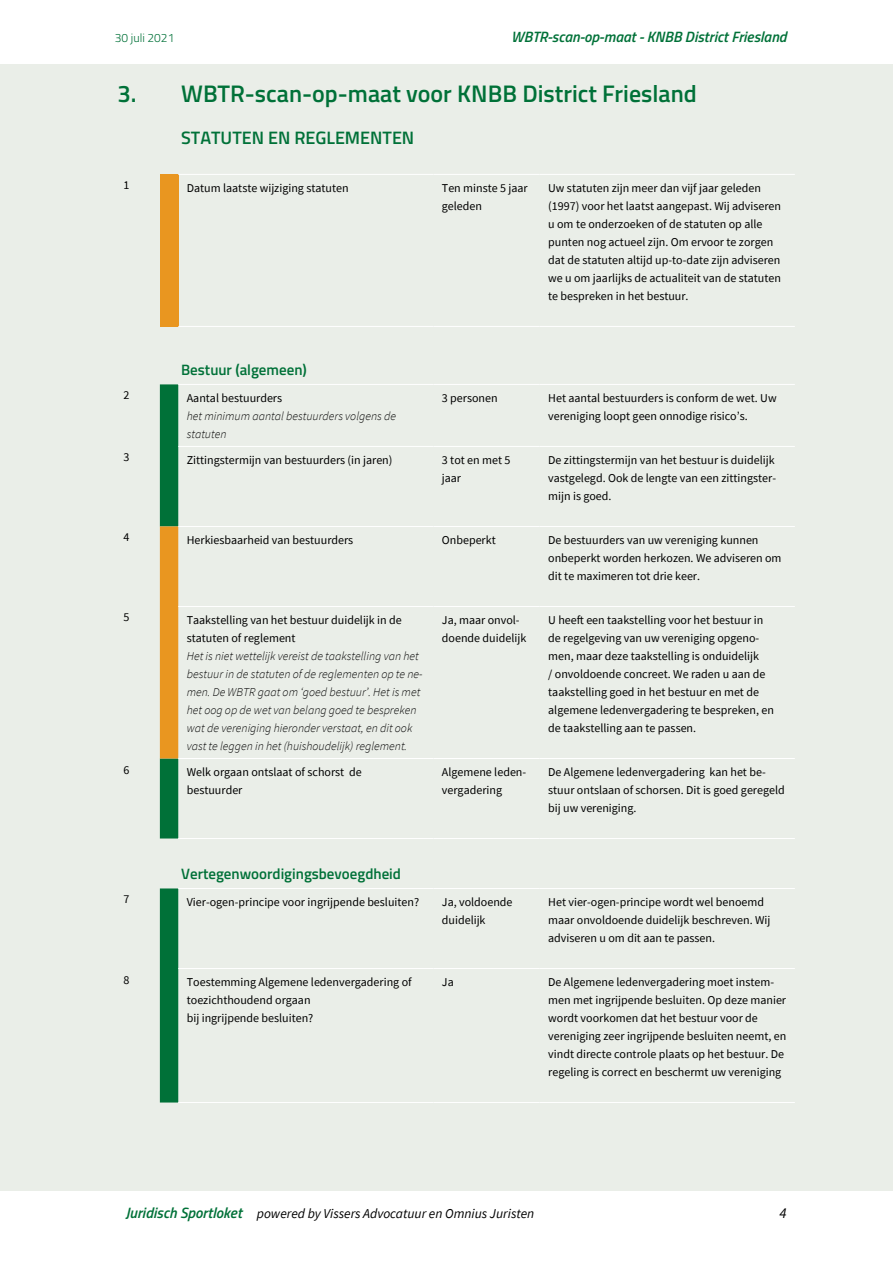
<style>
.page{position:relative;width:893px;height:1263px;background:#fff}
.page>*{position:absolute;margin:0;border:0;box-sizing:border-box;transform-origin:0 0}
._03_Kop_2{font:600 24px "Titillium Web";color:#007138}
._04_Kop_3{font:600 18px "Titillium Web";color:#007138}
._05_Kop_4{font:600 15px "Titillium Web";color:#007138}
.t1{font:italic 600 15px "Titillium Web";color:#007138}
.t2{font:italic 15px "Source Sans Pro";color:#000}
.t3{font:italic 13.5px "Source Sans Pro";color:#000}
.tabel_tekst{font:12px/18px "Source Sans Pro";color:#000}
.tabel_toelichting{font:italic 300 12px/18px "Source Sans Pro";color:#000}
.t4{font:300 12px "Titillium Web";color:#007138}
.s1{font-family:"Titillium Web";font-weight:600;font-size:15px;color:#007138}
</style>
<div class="page">
<div style="left:0;top:64px;width:893px;height:1127px;background:#eaeee8"></div>
<div style="left:160px;top:174px;width:18px;height:152px;background:#e99620"></div>
<hr style="left:178px;top:174px;width:255px;height:1px;background:#fff">
<hr style="left:433px;top:174px;width:107px;height:1px;background:#fff">
<hr style="left:540px;top:174px;width:255px;height:1px;background:#fff">
<hr style="left:178px;top:326px;width:255px;height:1px;background:#fff">
<hr style="left:433px;top:326px;width:107px;height:1px;background:#fff">
<hr style="left:540px;top:326px;width:255px;height:1px;background:#fff">
<svg style="left:160px;top:384px;width:18px;height:454px;background:#77842c"></svg>
<hr style="left:178px;top:526px;width:255px;height:1px;background:#fff">
<hr style="left:178px;top:606px;width:255px;height:1px;background:#fff">
<hr style="left:178px;top:758px;width:255px;height:1px;background:#fff">
<hr style="left:178px;top:838px;width:255px;height:1px;background:#fff">
<hr style="left:433px;top:838px;width:107px;height:1px;background:#fff">
<hr style="left:540px;top:838px;width:255px;height:1px;background:#fff">
<hr style="left:178px;top:384px;width:255px;height:1px;background:#fff">
<hr style="left:433px;top:384px;width:107px;height:1px;background:#fff">
<hr style="left:540px;top:384px;width:255px;height:1px;background:#fff">
<hr style="left:178px;top:446px;width:255px;height:1px;background:#fff">
<hr style="left:433px;top:446px;width:107px;height:1px;background:#fff">
<hr style="left:540px;top:446px;width:255px;height:1px;background:#fff">
<hr style="left:433px;top:526px;width:107px;height:1px;background:#fff">
<hr style="left:540px;top:526px;width:255px;height:1px;background:#fff">
<hr style="left:433px;top:606px;width:107px;height:1px;background:#fff">
<hr style="left:540px;top:606px;width:255px;height:1px;background:#fff">
<hr style="left:433px;top:758px;width:107px;height:1px;background:#fff">
<hr style="left:540px;top:758px;width:255px;height:1px;background:#fff">
<div style="left:160px;top:888px;width:18px;height:214px;background:#007138"></div>
<hr style="left:178px;top:888px;width:255px;height:1px;background:#fff">
<hr style="left:433px;top:888px;width:107px;height:1px;background:#fff">
<hr style="left:540px;top:888px;width:255px;height:1px;background:#fff">
<hr style="left:178px;top:968px;width:255px;height:1px;background:#fff">
<hr style="left:433px;top:968px;width:107px;height:1px;background:#fff">
<hr style="left:540px;top:968px;width:255px;height:1px;background:#fff">
<hr style="left:178px;top:1102px;width:255px;height:1px;background:#fff">
<hr style="left:433px;top:1102px;width:107px;height:1px;background:#fff">
<hr style="left:540px;top:1102px;width:255px;height:1px;background:#fff">
<p class="t4" style="left:115px;top:29px;width:61px">30 juli 2021</p>
<p class="t1" style="left:511px;top:25px;width:277px">WBTR-scan-op-maat - KNBB District Friesland</p>
<p class="_03_Kop_2" style="left:117px;top:76px;width:581px">3. WBTR-scan-op-maat voor KNBB District Friesland</p>
<p class="_04_Kop_3" style="left:181px;top:124px;width:235px">STATUTEN EN REGLEMENTEN</p>
<p class="tabel_tekst" style="left:123px;top:176px;width:7px">1</p>
<p class="tabel_tekst" style="left:187px;top:179px;width:163px">Datum laatste wijziging statuten</p>
<p class="tabel_tekst" style="left:442px;top:179px;width:87px">Ten minste 5 jaar geleden</p>
<p class="tabel_tekst" style="left:548px;top:179px;width:234px">Uw statuten zijn meer dan vijf jaar geleden (1997) voor het laatst aangepast. Wij adviseren u om te onderzoeken of de statuten op alle punten nog actueel zijn. Om ervoor te zorgen dat de statuten altijd up-to-date zijn adviseren we u om jaarlijks de actualiteit van de statuten te bespreken in het bestuur.</p>
<p class="_05_Kop_4" style="left:181px;top:358px;width:127px">Bestuur (algemeen)</p>
<p class="tabel_tekst" style="left:123px;top:386px;width:7px">2</p>
<p class="tabel_tekst" style="left:187px;top:389px;width:97px">Aantal bestuurders</p>
<p class="tabel_toelichting" style="left:187px;top:407px;width:211px">het minimum aantal bestuurders volgens de statuten</p>
<p class="tabel_tekst" style="left:442px;top:389px;width:57px">3 personen</p>
<p class="tabel_tekst" style="left:548px;top:389px;width:230px">Het aantal bestuurders is conform de wet. Uw vereniging loopt geen onnodige risico’s.</p>
<p class="tabel_tekst" style="left:123px;top:448px;width:7px">3</p>
<p class="tabel_tekst" style="left:187px;top:451px;width:207px">Zittingstermijn van bestuurders (in jaren)</p>
<p class="tabel_tekst" style="left:442px;top:451px;width:70px">3 tot en met 5 jaar</p>
<p class="tabel_tekst" style="left:548px;top:451px;width:229px">De zittingstermijn van het bestuur is duidelijk vastgelegd. Ook de lengte van een zittingster&shy;mijn is goed.</p>
<p class="tabel_tekst" style="left:123px;top:528px;width:7px">4</p>
<p class="tabel_tekst" style="left:187px;top:531px;width:168px">Herkiesbaarheid van bestuurders</p>
<p class="tabel_tekst" style="left:442px;top:531px;width:55px">Onbeperkt</p>
<p class="tabel_tekst" style="left:548px;top:531px;width:235px">De bestuurders van uw vereniging kunnen onbeperkt worden herkozen. We adviseren om dit te maximeren tot drie keer.</p>
<p class="tabel_tekst" style="left:123px;top:608px;width:7px">5</p>
<p class="tabel_tekst" style="left:187px;top:611px;width:217px">Taakstelling van het bestuur duidelijk in de statuten of reglement</p>
<p class="tabel_toelichting" style="left:187px;top:647px;width:237px">Het is niet wettelijk vereist de taakstelling van het bestuur in de statuten of de reglementen op te ne&shy;men. De WBTR gaat om ‘goed bestuur’. Het is met het oog op de wet van belang goed te bespreken wat de vereniging hieronder verstaat, en dit ook vast te leggen in het (huishoudelijk) reglement.</p>
<p class="tabel_tekst" style="left:442px;top:611px;width:86px">Ja, maar onvol&shy;doende duidelijk</p>
<p class="tabel_tekst" style="left:548px;top:611px;width:227px">U heeft een taakstelling voor het bestuur in de regelgeving van uw vereniging opgeno&shy;men, maar deze taakstelling is onduidelijk<br>/ onvoldoende concreet. We raden u aan de taakstelling goed in het bestuur en met de algemene ledenvergadering te bespreken, en de taakstelling aan te passen.</p>
<p class="tabel_tekst" style="left:123px;top:760px;width:7px">6</p>
<p class="tabel_tekst" style="left:187px;top:763px;width:176px">Welk orgaan ontslaat of schorst de bestuurder</p>
<p class="tabel_tekst" style="left:442px;top:763px;width:86px">Algemene leden&shy;vergadering</p>
<p class="tabel_tekst" style="left:548px;top:763px;width:238px">De Algemene ledenvergadering kan het be&shy;stuur ontslaan of schorsen. Dit is goed geregeld bij uw vereniging.</p>
<p class="_05_Kop_4" style="left:181px;top:862px;width:221px">Vertegenwoordigingsbevoegdheid</p>
<p class="tabel_tekst" style="left:123px;top:890px;width:7px">7</p>
<p class="tabel_tekst" style="left:187px;top:893px;width:234px">Vier-ogen-principe voor ingrijpende besluiten?</p>
<p class="tabel_tekst" style="left:442px;top:893px;width:72px">Ja, voldoende duidelijk</p>
<p class="tabel_tekst" style="left:548px;top:893px;width:224px">Het vier-ogen-principe wordt wel benoemd maar onvoldoende duidelijk beschreven. Wij adviseren u om dit aan te passen.</p>
<p class="tabel_tekst" style="left:123px;top:970px;width:7px">8</p>
<p class="tabel_tekst" style="left:187px;top:973px;width:226px">Toestemming Algemene ledenvergadering of toezichthoudend orgaan<br>bij ingrijpende besluiten?</p>
<p class="tabel_tekst" style="left:442px;top:973px;width:13px">Ja</p>
<p class="tabel_tekst" style="left:548px;top:973px;width:240px">De Algemene ledenvergadering moet instem&shy;men met ingrijpende besluiten. Op deze manier wordt voorkomen dat het bestuur voor de vereniging zeer ingrijpende besluiten neemt, en vindt directe controle plaats op het bestuur. De regeling is correct en beschermt uw vereniging</p>
<p class="t3" style="left:125px;top:1205px;width:410px"><span class="s1">Juridisch Sportloket</span> powered by Vissers Advocatuur en Omnius Juristen</p>
<p class="t2" style="left:779px;top:1203px;width:9px">4</p>
</div>
